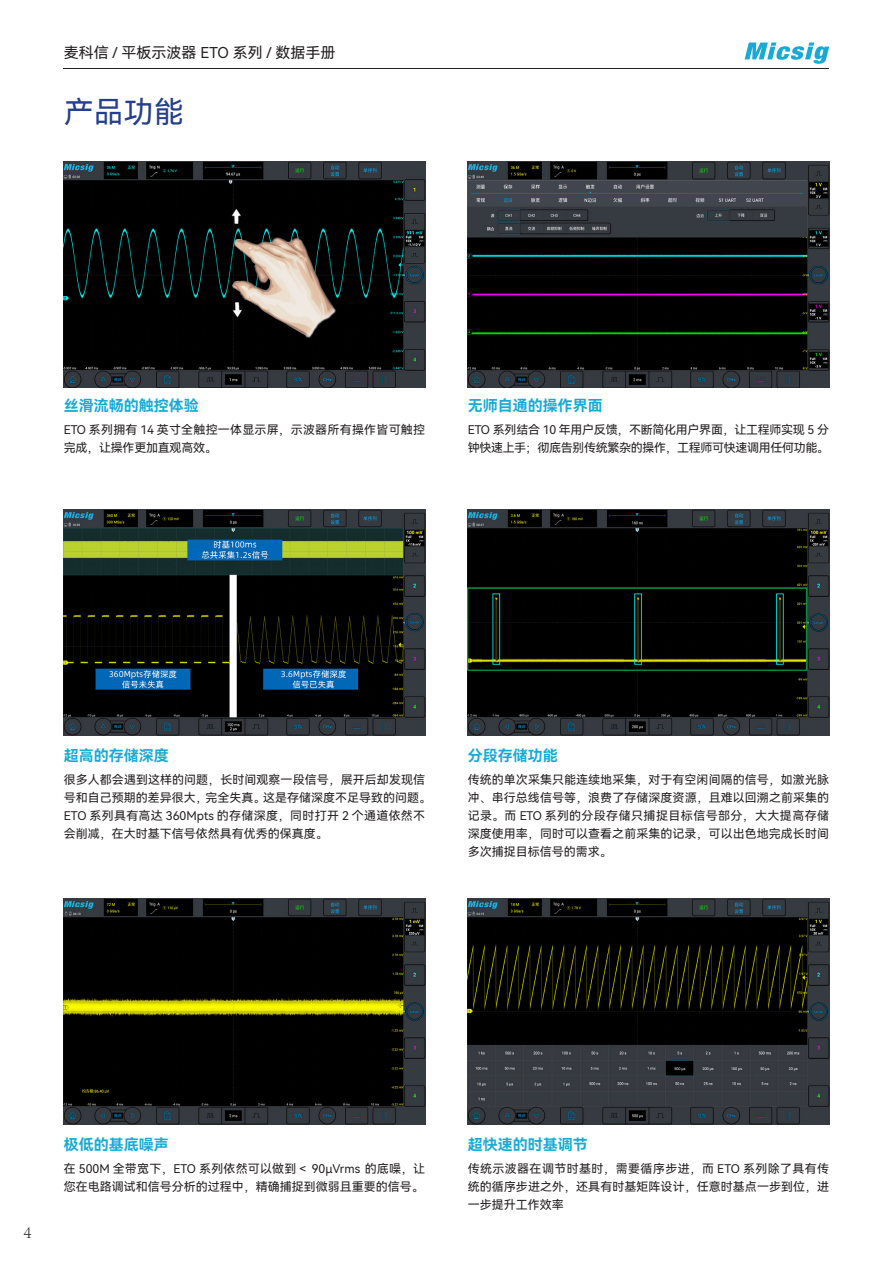
<style>
.page{position:relative;width:893px;height:1263px;background:#fff}
.page>*{position:absolute;margin:0;border:0;box-sizing:border-box;transform-origin:0 0}
.t1{font:30px "Harmony OS Sans SC";color:#253f8e}
.t2{font:300 18px "Adobe Song Std";color:#231f20}
.t3{font:15px "Harmony OS Sans SC Bold";color:#17aad5}
.t4{font:15px "Harmony OS Sans SC";color:#231f20}
.t5{font:12px/18px "Harmony OS Sans SC";color:#231f20}
.t6{font:12px/18px "Harmony OS Sans SC";letter-spacing:-.03em;color:#231f20}
.t7{font:12px/18px "Harmony OS Sans SC";letter-spacing:.02em;color:#231f20}
</style>
<div class="page">
<hr style="left:64px;top:68px;width:765px;height:1px;background:#231f20">
<svg style="left:745px;top:43px;width:84px;height:21px"></svg>
<img style="left:64px;top:510px;width:361px;height:226px">
<img style="left:468px;top:899px;width:361px;height:225px">
<img style="left:64px;top:899px;width:361px;height:225px">
<img style="left:468px;top:510px;width:361px;height:226px">
<img style="left:64px;top:162px;width:361px;height:226px">
<img style="left:468px;top:162px;width:361px;height:226px">
<p class="t4" style="left:64px;top:43px;width:273px">麦科信 / 平板示波器 ETO 系列 / 数据手册</p>
<p class="t1" style="left:64px;top:91px;width:121px">产品功能</p>
<p class="t3" style="left:64px;top:395px;width:136px">丝滑流畅的触控体验</p>
<p class="t7" style="left:64px;top:420px;width:363px">ETO 系列拥有 14 英寸全触控一体显示屏，示波器所有操作皆可触控完成，让操作更加直观高效。</p>
<p class="t3" style="left:468px;top:395px;width:136px">无师自通的操作界面</p>
<p class="t6" style="left:468px;top:420px;width:363px">ETO 系列结合 10 年用户反馈，不断简化用户界面，让工程师实现 5 分钟快速上手；彻底告别传统繁杂的操作，工程师可快速调用任何功能。</p>
<p class="t3" style="left:64px;top:745px;width:107px">超高的存储深度</p>
<p class="t5" style="left:64px;top:770px;width:369px">很多人都会遇到这样的问题，长时间观察一段信号，展开后却发现信号和自己预期的差异很大，完全失真。这是存储深度不足导致的问题。ETO 系列具有高达 360Mpts 的存储深度，同时打开 2 个通道依然不会削减，在大时基下信号依然具有优秀的保真度。</p>
<p class="t3" style="left:468px;top:745px;width:91px">分段存储功能</p>
<p class="t5" style="left:468px;top:770px;width:363px;text-align:justify">传统的单次采集只能连续地采集，对于有空闲间隔的信号，如激光脉冲、串行总线信号等，浪费了存储深度资源，且难以回溯之前采集的记录。而 ETO 系列的分段存储只捕捉目标信号部分，大大提高存储深度使用率，同时可以查看之前采集的记录，可以出色地完成长时间多次捕捉目标信号的需求。</p>
<p class="t2" style="left:23px;top:1221px;width:10px">4</p>
<p class="t3" style="left:64px;top:1134px;width:107px">极低的基底噪声</p>
<p class="t5" style="left:64px;top:1159px;width:363px">在 500M 全带宽下，ETO 系列依然可以做到＜ 90μVrms 的底噪，让您在电路调试和信号分析的过程中，精确捕捉到微弱且重要的信号。</p>
<p class="t3" style="left:468px;top:1134px;width:121px">超快速的时基调节</p>
<p class="t5" style="left:468px;top:1159px;width:363px;text-align:justify">传统示波器在调节时基时，需要循序步进，而 ETO 系列除了具有传统的循序步进之外，还具有时基矩阵设计，任意时基点一步到位，进一步提升工作效率</p>
</div>
